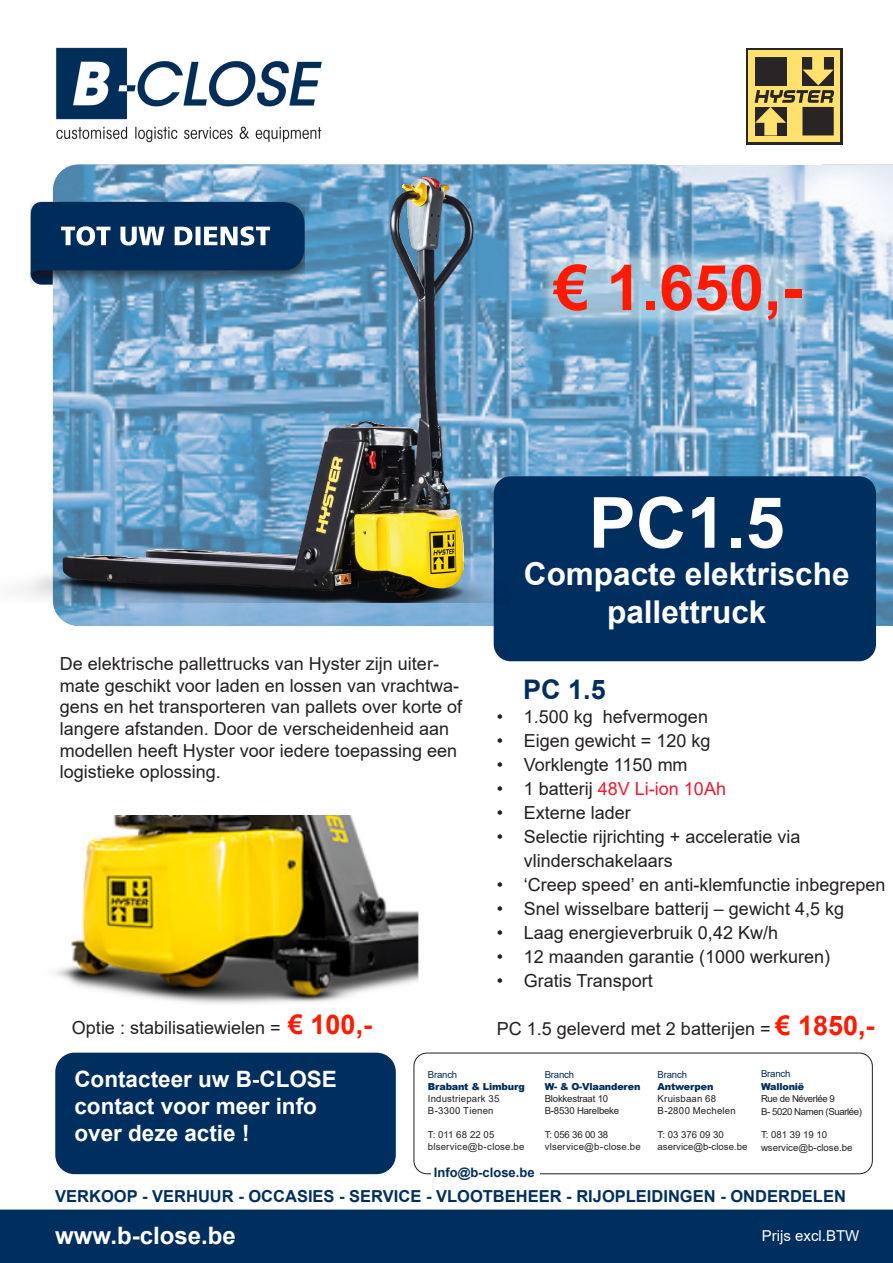
<style>
.page{position:relative;width:893px;height:1263px;background:#fff}
.page>*{position:absolute;margin:0;border:0;box-sizing:border-box;transform-origin:0 0}
.t1{font:700 70.5px "Arial";color:#fff}
.t2{font:700 63px "Arial";color:#ff1a00}
.t3{font:700 31.5px/37.8px "Arial";color:#fff;text-align:center}
.t4{font:700 27px "Arial";color:#002e5e}
.t5{font:700 24px "Arial";color:#fff}
.t6{font:700 22.5px/27px "Arial";color:#fff}
.t7{font:18px/21.6px "Arial";color:#231f20}
.t8{font:18px "Arial";color:#ed1a32}
.t9{font:700 16.5px "Arial";color:#002e5e}
.t10{font:15px "Arial";color:#fff}
.t11{font:700 13.05px "Arial";color:#002c5c}
.t12{font:9.6px "Arial";color:#231f20}
.t13{font:9.6px "Arial";letter-spacing:.02em;color:#231f20}
.t14{font:900 9.6px "Arial";letter-spacing:-.02em;color:#002c5c}
.t15{font:9.6px "Arial";letter-spacing:-.04em;color:#231f20}
.t16{font:9.6px "Arial";letter-spacing:-.02em;color:#231f20}
.t17{font:9.6px "Arial";letter-spacing:-.02em;color:#002c5c}
.s1{font-weight:700;font-size:27px;color:#ff1a00}
.s2{color:#231f20}
</style>
<div class="page">
<img style="left:53px;top:165px;width:840px;height:461px">
<div style="left:494px;top:476px;width:382px;height:185px;background:#002e5e;border-radius:17px"></div>
<img style="left:19px;top:164px;width:490px;height:438px">
<div style="left:536px;top:247px;width:280px;height:84px;background:#231f20;opacity:.5"></div>
<div style="left:0;top:1209px;width:893px;height:54px;background:#002e5e"></div>
<div style="left:414px;top:1053px;width:459px;height:121px;border:1px solid #231f20;border-radius:13px"></div>
<div style="left:431px;top:1170px;width:109px;height:11px;background:#fff"></div>
<div style="left:55px;top:1053px;width:341px;height:121px;background:#002e5e;border-radius:19px"></div>
<svg style="left:31px;top:202px;width:273px;height:83px"></svg>
<img style="left:56px;top:47px;width:266px;height:96px">
<div style="left:746px;top:48px;width:97px;height:96px;background:#292526"></div>
<div style="left:748px;top:50px;width:92px;height:92px;background:#ffe16d"></div>
<svg style="left:755px;top:57px;width:79px;height:78px"></svg>
<img style="left:55px;top:815px;width:364px;height:189px">
<p class="t2" style="left:554px;top:243px;width:250px">€ 1.650,-</p>
<p class="t7" style="left:60px;top:653px;width:404px">De elektrische pallettrucks van Hyster zijn uiter&shy;mate geschikt voor laden en lossen van vrachtwa&shy;gens en het transporteren van pallets over korte of langere afstanden. Door de verscheidenheid aan modellen heeft Hyster voor iedere toepassing een logistieke oplossing.</p>
<p class="t7" style="left:72px;top:1017px;width:302px">Optie : stabilisatiewielen = <span class="s1">€ 100,-</span></p>
<p class="t1" style="left:589px;top:473px;width:197px">PC1.5</p>
<p class="t3" style="left:524px;top:556px;width:327px">Compacte elektrische pallettruck</p>
<p class="t4" style="left:523px;top:670px;width:84px">PC 1.5</p>
<p class="t7" style="left:497px;top:705px;width:213px">• 1.500 kg hefvermogen</p>
<p class="t7" style="left:497px;top:729px;width:215px">• Eigen gewicht = 120 kg</p>
<p class="t7" style="left:497px;top:753px;width:192px">• Vorklengte 1150 mm</p>
<p class="t8" style="left:497px;top:776px;width:231px"><span class="s2">• 1 batterij</span> 48V Li-ion 10Ah</p>
<p class="t7" style="left:497px;top:801px;width:136px">• Externe lader</p>
<p class="t7" style="left:524px;top:824px;width:278px;line-height:24px;text-indent:-27px">• Selectie rijrichting + acceleratie via vlinderschakelaars</p>
<p class="t7" style="left:497px;top:873px;width:390px">• ‘Creep speed’ en anti-klemfunctie inbegrepen</p>
<p class="t7" style="left:497px;top:897px;width:349px">• Snel wisselbare batterij – gewicht 4,5 kg</p>
<p class="t7" style="left:497px;top:921px;width:283px">• Laag energieverbruik 0,42 Kw/h</p>
<p class="t7" style="left:497px;top:945px;width:335px">• 12 maanden garantie (1000 werkuren)</p>
<p class="t7" style="left:497px;top:969px;width:158px">• Gratis Transport</p>
<p class="t7" style="left:497px;top:1017px;width:379px">PC 1.5 geleverd met 2 batterijen = <span class="s1">€ 1850,-</span></p>
<p class="t6" style="left:74px;top:1066px;width:264px">Contacteer uw B-CLOSE contact voor meer info over deze actie !</p>
<p class="t17" style="left:428px;top:1067px;width:31px">Branch</p>
<p class="t14" style="left:428px;top:1079px;width:98px">Brabant &amp; Limburg</p>
<p class="t13" style="left:428px;top:1092px;width:73px">Industriepark 35</p>
<p class="t13" style="left:428px;top:1104px;width:67px">B-3300 Tienen</p>
<p class="t12" style="left:428px;top:1128px;width:68px">T: 011 68 22 05</p>
<p class="t13" style="left:428px;top:1140px;width:98px">blservice@b-close.be</p>
<p class="t11" style="left:434px;top:1163px;width:102px">Info@b-close.be</p>
<p class="t17" style="left:545px;top:1067px;width:31px">Branch</p>
<p class="t14" style="left:545px;top:1079px;width:97px">W- &amp; O-Vlaanderen</p>
<p class="t16" style="left:545px;top:1092px;width:65px">Blokkestraat 10</p>
<p class="t16" style="left:545px;top:1104px;width:76px">B-8530 Harelbeke</p>
<p class="t12" style="left:545px;top:1128px;width:65px">T: 056 36 00 38</p>
<p class="t13" style="left:545px;top:1140px;width:97px">vlservice@b-close.be</p>
<p class="t17" style="left:658px;top:1067px;width:31px">Branch</p>
<p class="t14" style="left:658px;top:1079px;width:57px">Antwerpen</p>
<p class="t12" style="left:658px;top:1092px;width:60px">Kruisbaan 68</p>
<p class="t13" style="left:658px;top:1104px;width:80px">B-2800 Mechelen</p>
<p class="t12" style="left:658px;top:1128px;width:68px">T: 03 376 09 30</p>
<p class="t12" style="left:658px;top:1140px;width:91px">aservice@b-close.be</p>
<p class="t17" style="left:761px;top:1067px;width:31px">Branch</p>
<p class="t14" style="left:761px;top:1079px;width:45px">Wallonië</p>
<p class="t15" style="left:761px;top:1092px;width:75px">Rue de Néverlée 9</p>
<p class="t15" style="left:761px;top:1105px;width:102px">B- 5020 Namen (Suarlée)</p>
<p class="t12" style="left:761px;top:1128px;width:68px">T: 081 39 19 10</p>
<p class="t12" style="left:761px;top:1141px;width:93px">wservice@b-close.be</p>
<p class="t9" style="left:55px;top:1185px;width:792px">VERKOOP - VERHUUR - OCCASIES - SERVICE - VLOOTBEHEER - RIJOPLEIDINGEN - ONDERDELEN</p>
<p class="t5" style="left:55px;top:1219px;width:182px">www.b-close.be</p>
<p class="t10" style="left:762px;top:1225px;width:99px">Prijs excl.BTW</p>
</div>
